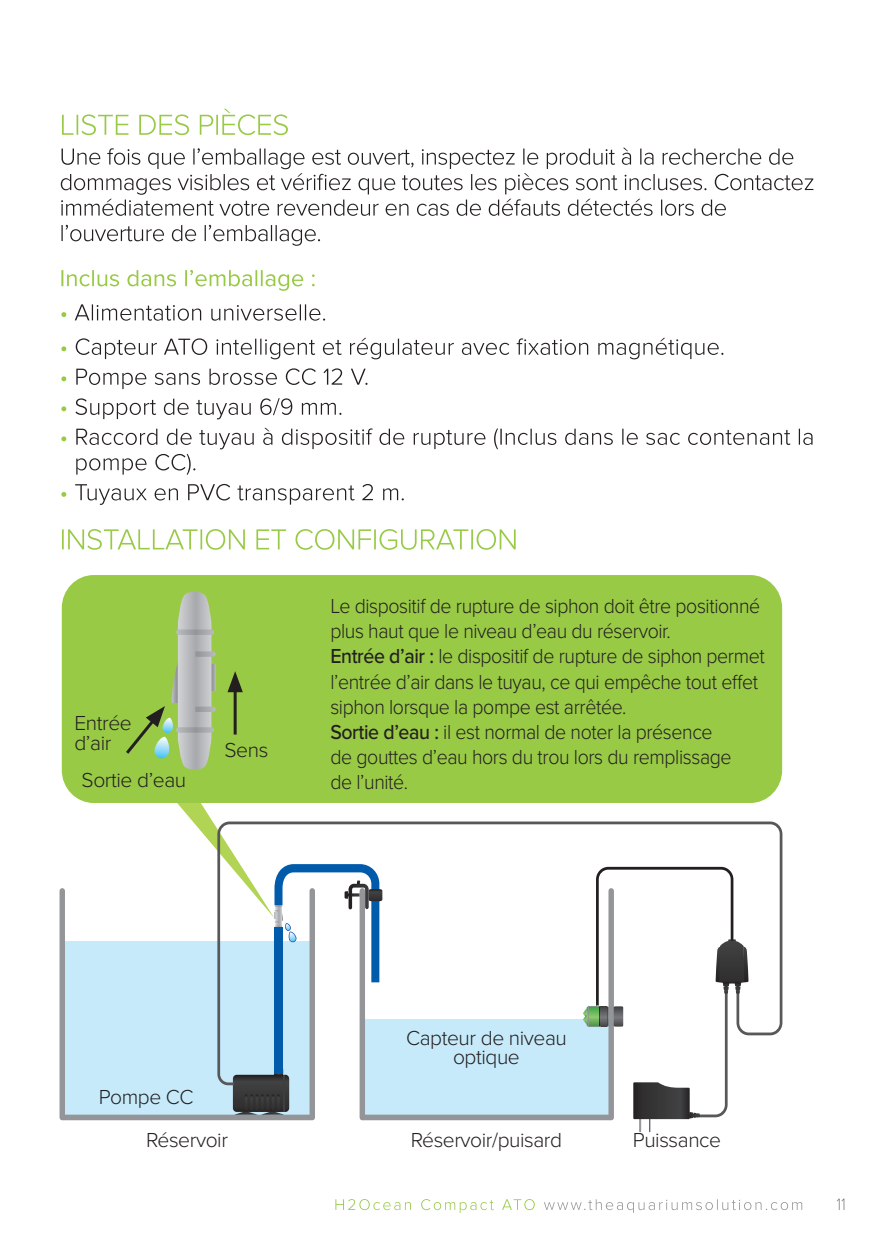
<style>
.page{position:relative;width:893px;height:1259px;background:#fff}
.page>*{position:absolute;margin:0;border:0;box-sizing:border-box;transform-origin:0 0}
.t1{font:300 21px/25.2px "Proxima Nova";letter-spacing:-.02em;color:#231f20;scale:.93 1}
.t2{font:300 21px/19.2px "Proxima Nova";letter-spacing:-.02em;color:#231f20}
.t3{font:100 17.1px "Proxima Nova T";color:#4b4c4d}
.s1{font-weight:500}
</style>
<div class="page">
<svg style="left:544px;top:1199px;width:258px;height:13px"></svg>
<svg style="left:335px;top:1199px;width:200px;height:13px"></svg>
<svg style="left:62px;top:529px;width:454px;height:21px"></svg>
<svg style="left:75px;top:484px;width:329px;height:21px"></svg>
<svg style="left:61px;top:492px;width:5px;height:5px"></svg>
<svg style="left:76px;top:428px;width:736px;height:47px"></svg>
<svg style="left:61px;top:436px;width:5px;height:5px"></svg>
<svg style="left:75px;top:398px;width:266px;height:21px"></svg>
<svg style="left:61px;top:406px;width:5px;height:5px"></svg>
<svg style="left:76px;top:368px;width:292px;height:21px"></svg>
<svg style="left:61px;top:376px;width:5px;height:5px"></svg>
<svg style="left:76px;top:338px;width:647px;height:21px"></svg>
<svg style="left:61px;top:346px;width:5px;height:5px"></svg>
<svg style="left:75px;top:304px;width:250px;height:17px"></svg>
<svg style="left:61px;top:312px;width:5px;height:5px"></svg>
<svg style="left:61px;top:270px;width:254px;height:21px"></svg>
<svg style="left:61px;top:225px;width:259px;height:21px"></svg>
<svg style="left:61px;top:148px;width:752px;height:68px"></svg>
<svg style="left:62px;top:109px;width:226px;height:26px"></svg>
<div style="left:62px;top:575px;width:720px;height:228px;background:#98ca45;border-radius:32px"></div>
<svg style="left:60px;top:888px;width:255px;height:232px;background:#c0e1ef"></svg>
<svg style="left:360px;top:1085px;width:223px;height:35px;background:#bddbe9"></svg>
<svg style="left:217px;top:821px;width:565px;height:264px"></svg>
<svg style="left:233px;top:1068px;width:56px;height:46px;background:#4b5156"></svg>
<div style="left:274px;top:927px;width:9px;height:143px;background:#015bab"></div>
<svg style="left:583px;top:867px;width:166px;height:265px"></svg>
<svg style="left:62px;top:592px;width:344px;height:390px"></svg>
<p class="t2" style="left:74px;top:714px;width:59px">Entrée d’air</p>
<p class="t2" style="left:82px;top:771px;width:106px">Sortie d’eau</p>
<p class="t2" style="left:225px;top:740px;width:45px">Sens</p>
<p class="t1" style="left:330px;top:593px;width:469px">Le dispositif de rupture de siphon doit être positionné plus haut que le niveau d’eau du réservoir.<br><span class="s1">Entrée d’air :</span> le dispositif de rupture de siphon permet l’entrée d’air dans le tuyau, ce qui empêche tout effet siphon lorsque la pompe est arrêtée.<br><span class="s1">Sortie d’eau :</span> il est normal de noter la présence<br>de gouttes d’eau hors du trou lors du remplissage<br>de l’unité.</p>
<p class="t2" style="left:146px;top:1075px;width:83px;line-height:42.9px;text-indent:-47px">Pompe CC<br>Réservoir</p>
<p class="t2" style="left:406px;top:1028px;width:162px;text-align:center">Capteur de niveau optique</p>
<p class="t2" style="left:411px;top:1130px;width:153px">Réservoir/puisard</p>
<p class="t2" style="left:633px;top:1130px;width:90px">Puissance</p>
<p class="t3" style="left:837px;top:1194px;width:11px">11</p>
</div>
